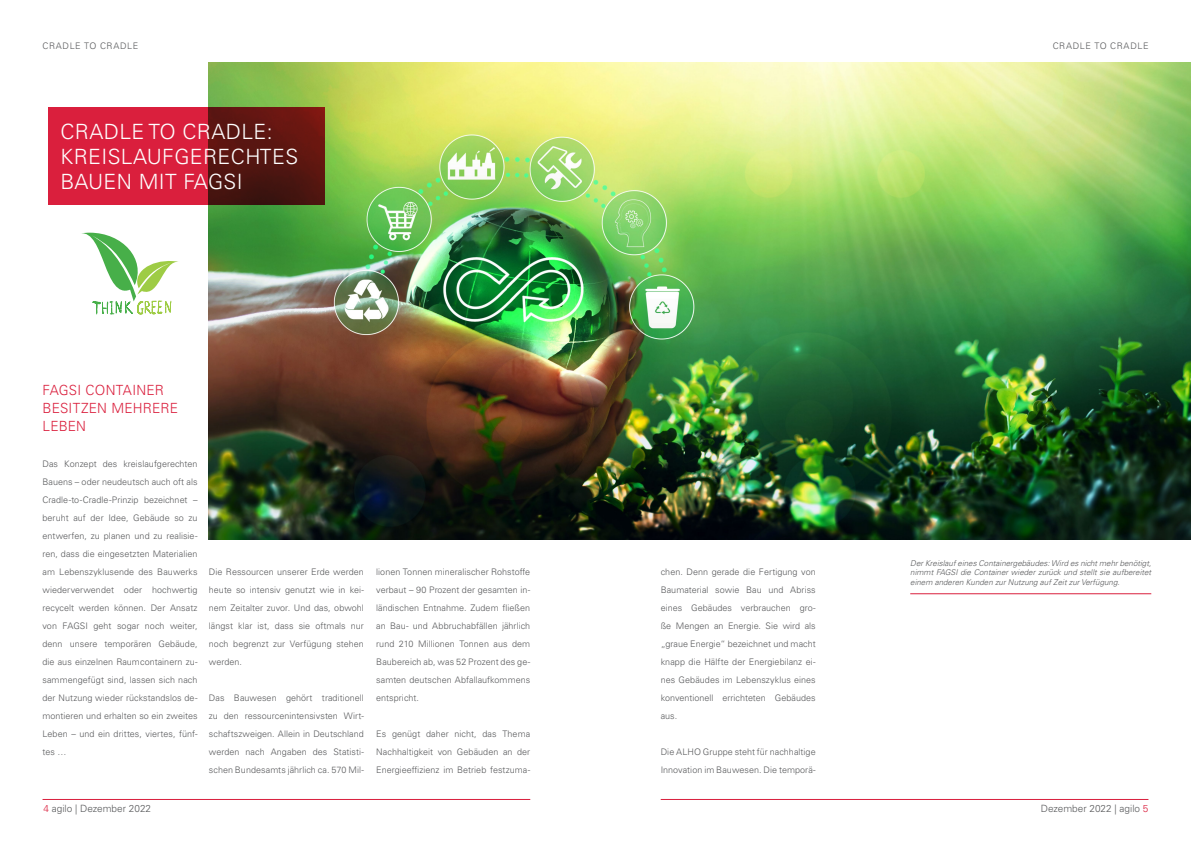
<style>
.page{position:relative;width:1191px;height:842px;background:#fff}
.page>*{position:absolute;margin:0;border:0;box-sizing:border-box;transform-origin:0 0}
.t1{font:300 21px/25.2px "Univers LT Pro 45";letter-spacing:.02em;color:#fff}
.t2{font:300 14px/18px "Univers LT Pro 45";letter-spacing:.015em;color:#da1f3d}
.t3{font:300 10px "Univers LT Pro 45";color:#58595b}
.t4{font:300 9px/18px "Univers LT Pro 45";letter-spacing:.005em;color:#58595b;text-align:justify}
.t5{font:300 9px "Univers LT Pro 45";letter-spacing:.065em;color:#58595b}
.t6{font:italic 300 8px/9.6px "Univers LT Pro 45";color:#58595b;text-align:justify}
.s1{color:#da1f3d}
</style>
<div class="page">
<hr style="left:43px;top:799px;width:487px;height:1px;background:#da1f3d">
<hr style="left:660px;top:799px;width:488px;height:1px;background:#da1f3d">
<img style="left:209px;top:62px;width:982px;height:477px">
<hr style="left:910px;top:594px;width:241px;height:1px;background:#da1f3d">
<svg style="left:48px;top:107px;width:276px;height:98px;background:#a31a2a"></svg>
<svg style="left:81px;top:233px;width:97px;height:81px"></svg>
<p class="t5" style="left:42px;top:41px;width:97px">CRADLE TO CRADLE</p>
<p class="t5" style="left:1052px;top:41px;width:97px">CRADLE TO CRADLE</p>
<h1 class="t1" style="left:61px;top:119px;width:239px">CRADLE TO CRADLE:<br>KREISLAUFGERECHTES<br>BAUEN MIT FAGSI</h1>
<h2 class="t2" style="left:42px;top:382px;width:137px">FAGSI CONTAINER<br>BESITZEN MEHRERE<br>LEBEN</h2>
<p class="t4" style="left:42px;top:455px;width:157px">Das Konzept des kreislaufgerechten Bauens – oder neudeutsch auch oft als Cradle-to-Cradle-Prinzip bezeichnet – beruht auf der Idee, Gebäude so zu entwerfen, zu planen und zu realisie&shy;ren, dass die eingesetzten Materialien am Lebenszyklusende des Bauwerks wiederverwendet oder hochwertig recycelt werden können. Der Ansatz von FAGSI geht sogar noch weiter, denn unsere temporären Gebäude, die aus einzelnen Raumcontainern zu&shy;sammengefügt sind, lassen sich nach der Nutzung wieder rückstandslos de&shy;montieren und erhalten so ein zweites Leben – und ein drittes, viertes, fünf&shy;tes …</p>
<p class="t4" style="left:209px;top:563px;width:156px">Die Ressourcen unserer Erde werden heute so intensiv genutzt wie in kei&shy;nem Zeitalter zuvor. Und das, obwohl längst klar ist, dass sie oftmals nur noch begrenzt zur Verfügung stehen werden.</p>
<p class="t4" style="left:209px;top:689px;width:156px">Das Bauwesen gehört traditionell zu den ressourcenintensivsten Wirt&shy;schaftszweigen. Allein in Deutschland werden nach Angaben des Statisti&shy;schen Bundesamts jährlich ca. 570 Mil-</p>
<p class="t4" style="left:376px;top:563px;width:155px">lionen Tonnen mineralischer Rohstoffe verbaut – 90 Prozent der gesamten in&shy;ländischen Entnahme. Zudem fließen an Bau- und Abbruchabfällen jährlich rund 210 Millionen Tonnen aus dem Baubereich ab, was 52 Prozent des ge&shy;samten deutschen Abfallaufkommens entspricht.</p>
<p class="t4" style="left:376px;top:725px;width:155px">Es genügt daher nicht, das Thema Nachhaltigkeit von Gebäuden an der Energieeffizienz im Betrieb festzuma-</p>
<p class="t4" style="left:660px;top:563px;width:156px">chen. Denn gerade die Fertigung von Baumaterial sowie Bau und Abriss eines Gebäudes verbrauchen gro&shy;ße Mengen an Energie. Sie wird als „graue Energie“ bezeichnet und macht knapp die Hälfte der Energiebilanz ei&shy;nes Gebäudes im Lebenszyklus eines konventionell errichteten Gebäudes aus.</p>
<p class="t4" style="left:660px;top:743px;width:156px">Die ALHO Gruppe steht für nachhaltige<br>Innovation im Bauwesen. Die temporä-</p>
<p class="t6" style="left:910px;top:558px;width:242px">Der Kreislauf eines Containergebäudes: Wird es nicht mehr benötigt, nimmt FAGSI die Container wieder zurück und stellt sie aufbereitet einem anderen Kunden zur Nutzung auf Zeit zur Verfügung.</p>
<p class="t3" style="left:43px;top:803px;width:109px"><span class="s1">4</span> agilo | Dezember 2022</p>
<p class="t3" style="left:1040px;top:803px;width:109px">Dezember 2022 | agilo <span class="s1">5</span></p>
</div>
